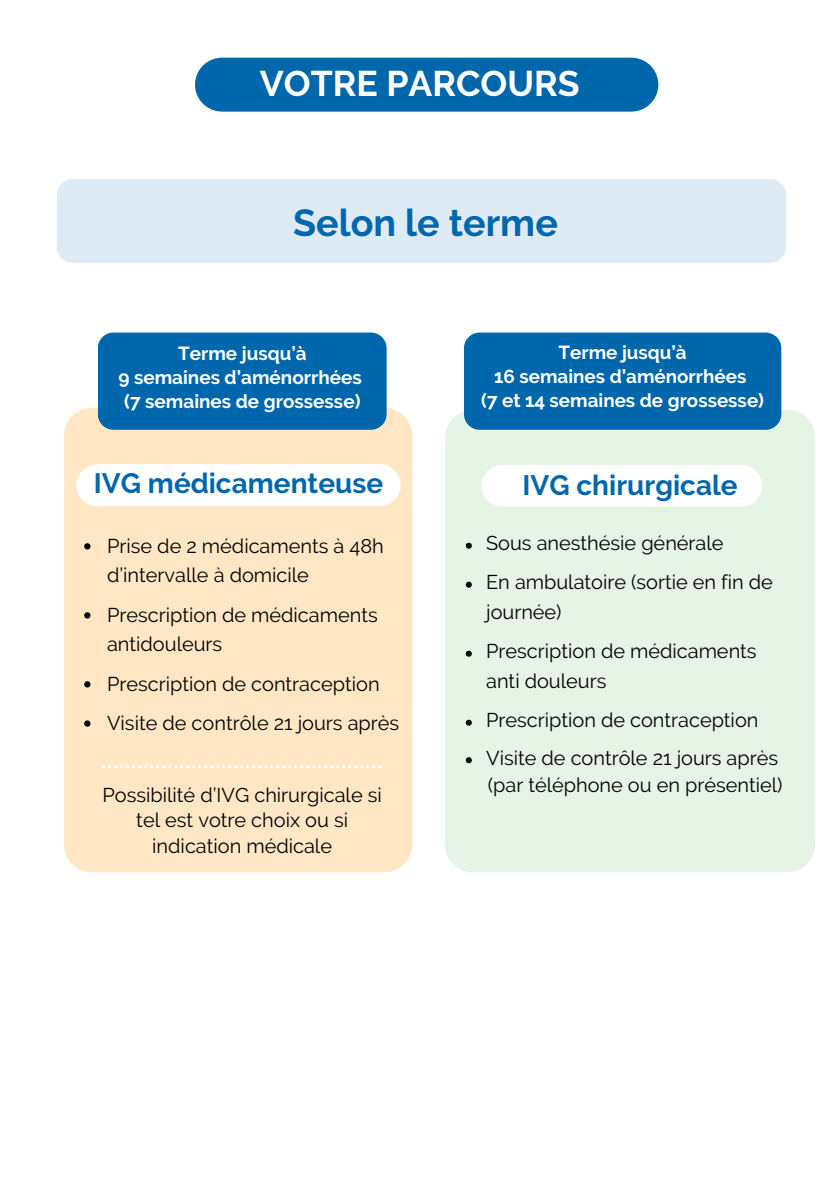
<style>
.page{position:relative;width:839px;height:1191px;background:#fff}
.page>*{position:absolute;margin:0;border:0;box-sizing:border-box;transform-origin:0 0}
.t1{font:700 37.6px "Raleway";color:#0067ad}
.t2{font:700 35.6px "Raleway";color:#fff}
.t3{font:700 28px "Raleway";color:#0067ad}
.t4{font:20px/29.8px "Raleway";color:#000}
.t5{font:700 18.8px "Raleway";color:#fff}
</style>
<div class="page">
<div style="left:222px;top:58px;width:409px;height:54px;background:#0067ad"></div>
<div style="left:57px;top:179px;width:729px;height:84px;background:#deebf4;border-radius:16px"></div>
<div style="left:64px;top:408px;width:348px;height:464px;background:#ffe7c5;border-radius:28px"></div>
<div style="left:445px;top:410px;width:370px;height:462px;background:#e6f4e6;border-radius:28px"></div>
<div style="left:98px;top:333px;width:288px;height:97px;background:#0067ad;border-radius:16px"></div>
<div style="left:464px;top:333px;width:317px;height:97px;background:#0067ad;border-radius:16px"></div>
<div style="left:97px;top:464px;width:282px;height:42px;background:#fff"></div>
<div style="left:502px;top:465px;width:239px;height:42px;background:#fff"></div>
<svg style="left:84px;top:543px;width:6px;height:7px"></svg>
<svg style="left:84px;top:612px;width:6px;height:7px"></svg>
<svg style="left:84px;top:681px;width:6px;height:7px"></svg>
<svg style="left:84px;top:720px;width:6px;height:7px"></svg>
<svg style="left:102px;top:765px;width:279px;height:3px"></svg>
<svg style="left:466px;top:543px;width:6px;height:6px"></svg>
<svg style="left:466px;top:582px;width:6px;height:6px"></svg>
<svg style="left:466px;top:651px;width:6px;height:6px"></svg>
<svg style="left:466px;top:720px;width:6px;height:6px"></svg>
<svg style="left:466px;top:757px;width:6px;height:6px"></svg>
<p class="t2" style="left:260px;top:63px;width:321px">VOTRE PARCOURS</p>
<p class="t1" style="left:293px;top:200px;width:266px">Selon le terme</p>
<p class="t5" style="left:178px;top:343px;width:130px">Terme jusqu’à</p>
<p class="t5" style="left:118px;top:367px;width:245px">9 semaines d’aménorrhées</p>
<p class="t5" style="left:124px;top:391px;width:238px">(7 semaines de grossesse)</p>
<p class="t5" style="left:558px;top:341px;width:130px">Terme jusqu’à</p>
<p class="t5" style="left:494px;top:365px;width:253px">16 semaines d’aménorrhées</p>
<p class="t5" style="left:481px;top:389px;width:284px">(7 et 14 semaines de grossesse)</p>
<p class="t3" style="left:94px;top:467px;width:290px">IVG médicamenteuse</p>
<p class="t3" style="left:522px;top:468px;width:217px">IVG chirurgicale</p>
<p class="t4" style="left:107px;top:531px;width:278px">Prise de 2 médicaments à 48h d’intervalle à domicile</p>
<p class="t4" style="left:107px;top:600px;width:272px">Prescription de médicaments antidouleurs</p>
<p class="t4" style="left:107px;top:669px;width:274px">Prescription de contraception</p>
<p class="t4" style="left:107px;top:708px;width:294px">Visite de contrôle 21 jours après</p>
<p class="t4" style="left:486px;top:528px;width:239px">Sous anesthésie générale</p>
<p class="t4" style="left:486px;top:567px;width:288px">En ambulatoire (sortie en fin de journée)</p>
<p class="t4" style="left:486px;top:636px;width:272px">Prescription de médicaments anti douleurs</p>
<p class="t4" style="left:486px;top:705px;width:274px">Prescription de contraception</p>
<p class="t4" style="left:486px;top:743px;width:293px">Visite de contrôle 21 jours après</p>
<p class="t4" style="left:488px;top:770px;width:296px">(par téléphone ou en présentiel)</p>
<p class="t4" style="left:102px;top:782px;width:281px;line-height:25.6px;text-align:center">Possibilité d’IVG chirurgicale si tel est votre choix ou si indication médicale</p>
</div>
